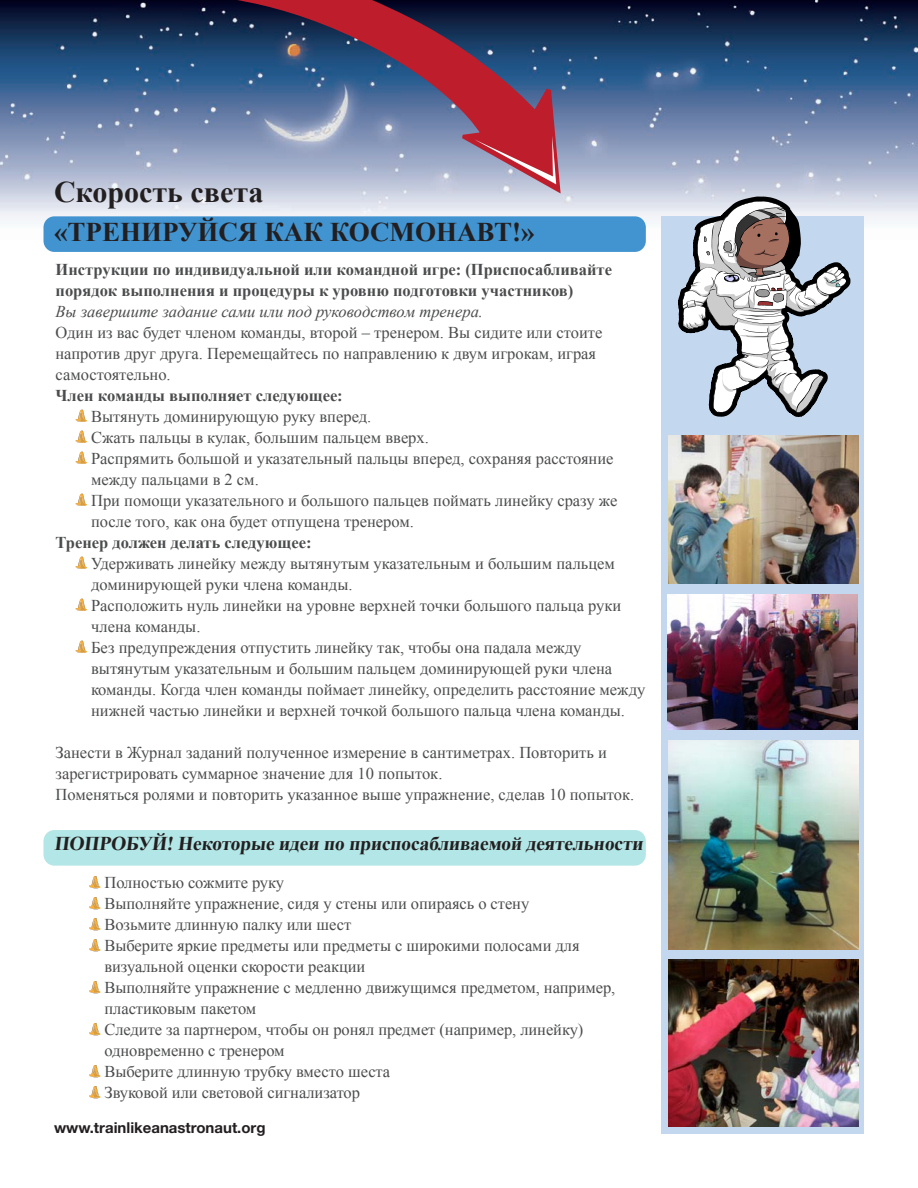
<style>
.page{position:relative;width:918px;height:1188px;background:#fff}
.page>*{position:absolute;margin:0;border:0;box-sizing:border-box;transform-origin:0 0}
.t1{font:700 30px "Times New Roman";color:#231f20}
.t2{font:700 27px "Times New Roman";color:#231f20}
.t3{font:700 19.5px "Times New Roman";color:#231f20}
.Content_text{font:16.5px/21px "Times New Roman";color:#4b4c4d}
.Content_text-2{font:700 16.5px/21px "Times New Roman";color:#4b4c4d}
.Content_text-3{font:italic 16.5px "Times New Roman";color:#4b4c4d}
.Content_text-4{font:700 15px "Helvetica Neue LT Std";color:#231f20}
</style>
<div class="page">
<img style="left:0;top:0;width:918px;height:285px">
<svg style="left:76px;top:410px;width:11px;height:12px"></svg>
<svg style="left:76px;top:431px;width:11px;height:12px"></svg>
<svg style="left:76px;top:452px;width:11px;height:12px"></svg>
<svg style="left:76px;top:494px;width:11px;height:12px"></svg>
<svg style="left:76px;top:557px;width:11px;height:12px"></svg>
<svg style="left:76px;top:599px;width:11px;height:12px"></svg>
<svg style="left:76px;top:641px;width:11px;height:12px"></svg>
<svg style="left:89px;top:876px;width:12px;height:12px"></svg>
<svg style="left:89px;top:897px;width:12px;height:12px"></svg>
<svg style="left:89px;top:918px;width:12px;height:12px"></svg>
<svg style="left:89px;top:939px;width:12px;height:12px"></svg>
<svg style="left:89px;top:981px;width:12px;height:12px"></svg>
<svg style="left:89px;top:1023px;width:12px;height:12px"></svg>
<svg style="left:89px;top:1065px;width:12px;height:12px"></svg>
<svg style="left:89px;top:1086px;width:12px;height:12px"></svg>
<div style="left:44px;top:216px;width:602px;height:36px;background:#4194d0;border-radius:11px"></div>
<div style="left:44px;top:830px;width:602px;height:36px;background:#b3e6e6;border-radius:11px"></div>
<div style="left:662px;top:216px;width:202px;height:918px;background:#c3d7ee"></div>
<img style="left:669px;top:436px;width:190px;height:148px">
<img style="left:669px;top:741px;width:190px;height:208px">
<img style="left:669px;top:959px;width:190px;height:168px">
<svg style="left:678px;top:197px;width:172px;height:220px"></svg>
<svg style="left:198px;top:0;width:363px;height:193px;background:#6c6281"></svg>
<svg style="left:474px;top:136px;width:82px;height:48px;background:#bc6475"></svg>
<img style="left:668px;top:594px;width:190px;height:136px">
<p class="t1" style="left:54px;top:171px;width:211px">Скорость света</p>
<p class="t2" style="left:54px;top:213px;width:482px">«ТРЕНИРУЙСЯ КАК КОСМОНАВТ!»</p>
<p class="Content_text-2" style="left:56px;top:258px;width:558px">Инструкции по индивидуальной или командной игре: (Приспосабливайте порядок выполнения и процедуры к уровню подготовки участников)</p>
<p class="Content_text-3" style="left:56px;top:300px;width:429px">Вы завершите задание сами или под руководством тренера.</p>
<p class="Content_text" style="left:56px;top:322px;width:548px">Один из вас будет членом команды, второй – тренером. Вы сидите или стоите напротив друг друга. Перемещайтесь по направлению к двум игрокам, играя самостоятельно.</p>
<p class="Content_text-2" style="left:56px;top:385px;width:289px">Член команды выполняет следующее:</p>
<p class="Content_text" style="left:91px;top:406px;width:282px">Вытянуть доминирующую руку вперед.</p>
<p class="Content_text" style="left:91px;top:427px;width:339px">Сжать пальцы в кулак, большим пальцем вверх.</p>
<p class="Content_text" style="left:91px;top:448px;width:524px">Распрямить большой и указательный пальцы вперед, сохраняя расстояние между пальцами в 2 см.</p>
<p class="Content_text" style="left:91px;top:490px;width:528px">При помощи указательного и большого пальцев поймать линейку сразу же после того, как она будет отпущена тренером.</p>
<p class="Content_text-2" style="left:56px;top:532px;width:258px">Тренер должен делать следующее:</p>
<p class="Content_text" style="left:91px;top:553px;width:525px">Удерживать линейку между вытянутым указательным и большим пальцем доминирующей руки члена команды.</p>
<p class="Content_text" style="left:91px;top:595px;width:532px">Расположить нуль линейки на уровне верхней точки большого пальца руки члена команды.</p>
<p class="Content_text" style="left:91px;top:637px;width:556px">Без предупреждения отпустить линейку так, чтобы она падала между вытянутым указательным и большим пальцем доминирующей руки члена команды. Когда член команды поймает линейку, определить расстояние между нижней частью линейки и верхней точкой большого пальца члена команды.</p>
<p class="Content_text" style="left:56px;top:742px;width:553px">Занести в Журнал заданий полученное измерение в сантиметрах. Повторить и зарегистрировать суммарное значение для 10 попыток.</p>
<p class="Content_text" style="left:56px;top:784px;width:580px">Поменяться ролями и повторить указанное выше упражнение, сделав 10 попыток.</p>
<p class="t3" style="left:54px;top:830px;width:594px">ПОПРОБУЙ! Некоторые идеи по приспосабливаемой деятельности</p>
<p class="Content_text" style="left:105px;top:872px;width:181px">Полностью сожмите руку</p>
<p class="Content_text" style="left:105px;top:893px;width:426px">Выполняйте упражнение, сидя у стены или опираясь о стену</p>
<p class="Content_text" style="left:105px;top:914px;width:248px">Возьмите длинную палку или шест</p>
<p class="Content_text" style="left:105px;top:935px;width:477px">Выберите яркие предметы или предметы с широкими полосами для визуальной оценки скорости реакции</p>
<p class="Content_text" style="left:105px;top:977px;width:512px">Выполняйте упражнение с медленно движущимся предметом, например, пластиковым пакетом</p>
<p class="Content_text" style="left:105px;top:1019px;width:480px">Следите за партнером, чтобы он ронял предмет (например, линейку) одновременно с тренером</p>
<p class="Content_text" style="left:105px;top:1061px;width:287px">Выберите длинную трубку вместо шеста</p>
<p class="Content_text" style="left:105px;top:1082px;width:257px">Звуковой или световой сигнализатор</p>
<p class="Content_text-4" style="left:54px;top:1119px;width:213px">www.trainlikeanastronaut.org</p>
</div>
